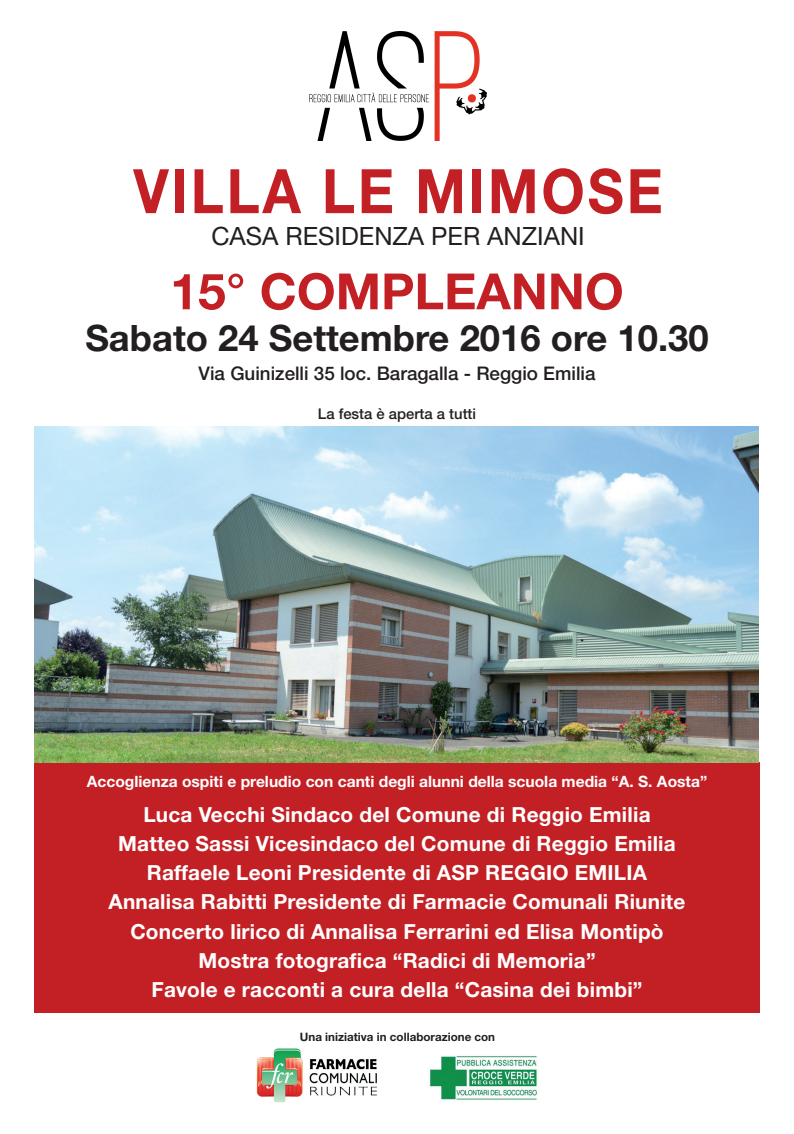
<style>
.page{position:relative;width:794px;height:1134px;background:#fff}
.page>*{position:absolute;margin:0;border:0;box-sizing:border-box;transform-origin:0 0}
.t1{font:700 61.44px "Helvetica Neue LT Std";letter-spacing:.05em;color:#c32025;scale:.91 1}
.t2{font:700 50px "Helvetica Neue LT Std";color:#c32025}
.t3{font:700 36.4px "Helvetica Neue LT Std";color:#231f20}
.t4{font:25.2px "Helvetica Neue LT Std";color:#231f20}
.t5{font:700 20.8px/29.2px "Helvetica Neue LT Std";letter-spacing:.01em;color:#fff;text-align:center}
.t6{font:500 18.8px "Helvetica Neue LT Std";color:#231f20}
.t7{font:700 15.6px "Helvetica Neue LT Std";color:#fff}
.t8{font:500 14.8px "Helvetica Neue LT Std";color:#231f20}
.t9{font:700 11.6px "Helvetica Neue LT Std";color:#231f20}
</style>
<div class="page">
<img style="left:309px;top:32px;width:177px;height:108px">
<img style="left:430px;top:1056px;width:107px;height:44px">
<img style="left:256px;top:1048px;width:121px;height:55px">
<div style="left:34px;top:763px;width:726px;height:250px;background:#c32025"></div>
<img style="left:34px;top:426px;width:725px;height:337px">
<h1 class="t1" style="left:133px;top:153px;width:583px">VILLA LE MIMOSE</h1>
<p class="t4" style="left:211px;top:221px;width:375px">CASA RESIDENZA PER ANZIANI</p>
<h2 class="t2" style="left:170px;top:260px;width:455px">15° COMPLEANNO</h2>
<h3 class="t3" style="left:85px;top:315px;width:625px">Sabato 24 Settembre 2016 ore 10.30</h3>
<p class="t6" style="left:198px;top:362px;width:398px">Via Guinizelli 35 loc. Baragalla - Reggio Emilia</p>
<p class="t8" style="left:318px;top:405px;width:160px">La festa è aperta a tutti</p>
<p class="t7" style="left:87px;top:772px;width:622px">Accoglienza ospiti e preludio con canti degli alunni della scuola media “A. S. Aosta”</p>
<p class="t5" style="left:109px;top:799px;width:578px">Luca Vecchi Sindaco del Comune di Reggio Emilia Matteo Sassi Vicesindaco del Comune di Reggio Emilia Raffaele Leoni Presidente di ASP REGGIO EMILIA Annalisa Rabitti Presidente di Farmacie Comunali Riunite Concerto lirico di Annalisa Ferrarini ed Elisa Montipò Mostra fotografica “Radici di Memoria”<br>Favole e racconti a cura della “Casina dei bimbi”</p>
<p class="t9" style="left:300px;top:1030px;width:197px">Una iniziativa in collaborazione con</p>
</div>
